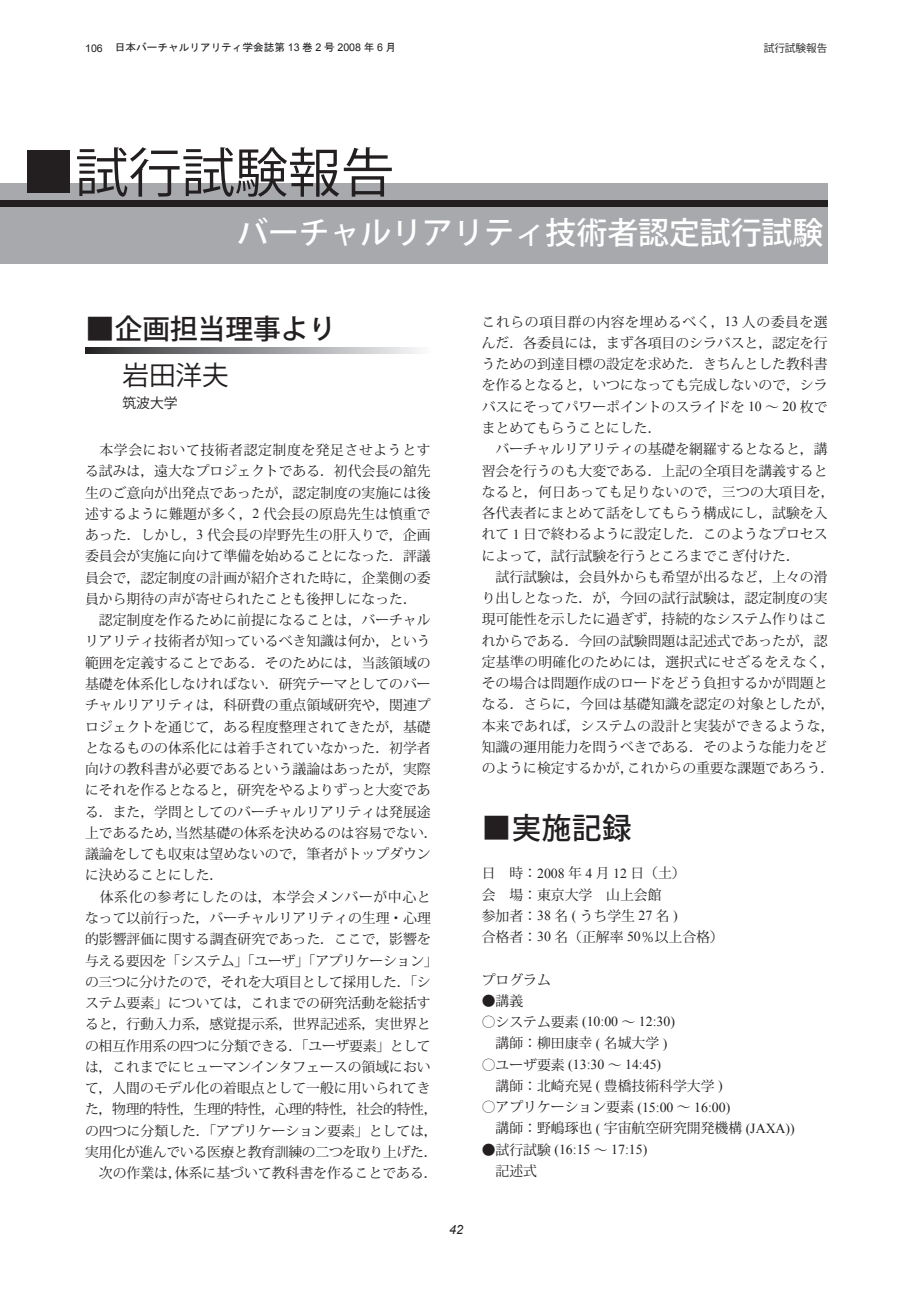
<style>
.page{position:relative;width:919px;height:1289px;background:#fff}
.page>*{position:absolute;margin:0;border:0;box-sizing:border-box;transform-origin:0 0}
.t1{font:53.1px "Koz Go Pro";color:#231f20}
.t2{font:500 30.9px "Koz Go Pro";color:#fff}
.t3{font:500 29.7px "Koz Go Pro";color:#231f20}
.t4{font:500 27.6px "Koz Go Pro";color:#231f20}
.t5{font:26.55px "Koz Go Pro";color:#231f20}
.t6{font:13.8px/21.3px "Koz Min Std";color:#231f20}
.t7{font:13.8px "Times New Roman";color:#231f20}
.t8{font:13.8px "Koz Go Pro";color:#231f20}
.t9{font:italic 12.75px "Arial";color:#231f20}
.t10{font:10.65px "MS Gothic";color:#231f20}
.t11{font:10.65px "Koz Go Pro";color:#231f20}
.t12{font:10.65px "Arial";color:#231f20}
.s1{font-family:"Arial"}
.s2{font-weight:700;font-size:29.7px}
.s3{font-family:"Times New Roman"}
.s4{font-family:"Koz Min Std"}
</style>
<div class="page">
<div style="left:0;top:183px;width:827px;height:81px;background:#a8a9ad"></div>
<div style="left:0;top:200px;width:827px;height:7px;background:#231f20"></div>
<svg style="left:85px;top:347px;width:334px;height:6px;background:#8e8f91"></svg>
<p class="t12" style="left:85px;top:41px;width:13px">42</p>
<p class="t10" style="left:115px;top:42px;width:283px">日本バーチャルリアリティ学会誌第 <span class="s1">13</span> 巻 <span class="s1">2</span> 号 <span class="s1">2008</span> 年 <span class="s1">6</span> 月</p>
<p class="t11" style="left:763px;top:41px;width:65px">試行試験報告</p>
<p class="t12" style="left:85px;top:41px;width:19px">106</p>
<p class="t1" style="left:22px;top:138px;width:374px">■試行試験報告</p>
<p class="t2" style="left:237px;top:213px;width:587px">バーチャルリアリティ技術者認定試行試験</p>
<p class="t4" style="left:85px;top:311px;width:252px"><span class="s2">■</span>企画担当理事より</p>
<p class="t5" style="left:122px;top:358px;width:108px">岩田洋夫</p>
<p class="t8" style="left:122px;top:394px;width:57px">筑波大学</p>
<p class="t6" style="left:85px;top:439px;width:347px;text-align:justify">　本学会において技術者認定制度を発足させようとする試みは，遠大なプロジェクトである．初代会長の舘先生のご意向が出発点であったが，認定制度の実施には後述するように難題が多く，<span class="s3">2</span> 代会長の原島先生は慎重であった．しかし，<span class="s3">3</span> 代会長の岸野先生の肝入りで，企画委員会が実施に向けて準備を始めることになった．評議員会で，認定制度の計画が紹介された時に，企業側の委員から期待の声が寄せられたことも後押しになった．</p>
<p class="t6" style="left:85px;top:609px;width:354px">　認定制度を作るために前提になることは，バーチャルリアリティ技術者が知っているべき知識は何か，という範囲を定義することである．そのためには，当該領域の基礎を体系化しなければない．研究テーマとしてのバーチャルリアリティは，科研費の重点領域研究や，関連プロジェクトを通じて，ある程度整理されてきたが，基礎となるものの体系化には着手されていなかった．初学者向けの教科書が必要であるという議論はあったが，実際にそれを作るとなると，研究をやるよりずっと大変である．また，学問としてのバーチャルリアリティは発展途上であるため，当然基礎の体系を決めるのは容易でない．議論をしても収束は望めないので，筆者がトップダウンに決めることにした．</p>
<p class="t6" style="left:85px;top:886px;width:354px">　体系化の参考にしたのは，本学会メンバーが中心となって以前行った，バーチャルリアリティの生理・心理的影響評価に関する調査研究であった．ここで，影響を与える要因を「システム」「ユーザ」「アプリケーション」の三つに分けたので，それを大項目として採用した．「システム要素」については，これまでの研究活動を総括すると，行動入力系，感覚提示系，世界記述系，実世界との相互作用系の四つに分類できる．「ユーザ要素」としては，これまでにヒューマンインタフェースの領域において，人間のモデル化の着眼点として一般に用いられてきた，物理的特性，生理的特性，心理的特性，社会的特性，の四つに分類した．「アプリケーション要素」としては，実用化が進んでいる医療と教育訓練の二つを取り上げた．</p>
<p class="t6" style="left:85px;top:1162px;width:354px">　次の作業は，体系に基づいて教科書を作ることである．</p>
<p class="t6" style="left:482px;top:311px;width:347px;text-align:justify">これらの項目群の内容を埋めるべく，<span class="s3">13</span> 人の委員を選んだ．各委員には，まず各項目のシラバスと，認定を行うための到達目標の設定を求めた．きちんとした教科書を作るとなると，いつになっても完成しないので，シラバスにそってパワーポイントのスライドを <span class="s3">10</span> ～ <span class="s3">20</span> 枚でまとめてもらうことにした．</p>
<p class="t6" style="left:482px;top:438px;width:354px">　バーチャルリアリティの基礎を網羅するとなると，講習会を行うのも大変である．上記の全項目を講義するとなると，何日あっても足りないので，三つの大項目を，各代表者にまとめて話をしてもらう構成にし，試験を入れて <span class="s3">1</span> 日で終わるように設定した．このようなプロセスによって，試行試験を行うところまでこぎ付けた．</p>
<p class="t6" style="left:482px;top:566px;width:354px">　試行試験は，会員外からも希望が出るなど，上々の滑り出しとなった．が，今回の試行試験は，認定制度の実現可能性を示したに過ぎず，持続的なシステム作りはこれからである．今回の試験問題は記述式であったが，認定基準の明確化のためには，選択式にせざるをえなく，その場合は問題作成のロードをどう負担するかが問題となる．さらに，今回は基礎知識を認定の対象としたが，本来であれば，システムの設計と実装ができるような，知識の運用能力を問うべきである．そのような能力をどのように検定するかが，これからの重要な課題であろう．</p>
<p class="t3" style="left:482px;top:808px;width:151px">■実施記録</p>
<p class="t6" style="left:482px;top:862px;width:205px">日　時：<span class="s3">2008</span> 年 <span class="s3">4</span> 月 <span class="s3">12</span> 日（土）</p>
<p class="t6" style="left:482px;top:883px;width:181px">会　場：東京大学　山上会館</p>
<p class="t6" style="left:482px;top:905px;width:197px">参加者：<span class="s3">38</span> 名 <span class="s3">(</span> うち学生 <span class="s3">27</span> 名 <span class="s3">)</span></p>
<p class="t6" style="left:482px;top:926px;width:243px">合格者：<span class="s3">30</span> 名（正解率 <span class="s3">50</span>％以上合格）</p>
<p class="t6" style="left:482px;top:969px;width:71px">プログラム</p>
<p class="t6" style="left:482px;top:990px;width:43px">●講義</p>
<p class="t7" style="left:482px;top:1012px;width:195px"><span class="s4">○システム要素</span> (10:00 <span class="s4">～</span> 12:30)</p>
<p class="t6" style="left:482px;top:1032px;width:187px">　講師：柳田康幸 <span class="s3">(</span> 名城大学 <span class="s3">)</span></p>
<p class="t7" style="left:482px;top:1055px;width:181px"><span class="s4">○ユーザ要素</span> (13:30 <span class="s4">～</span> 14:45)</p>
<p class="t6" style="left:482px;top:1075px;width:242px">　講師：北崎充晃 <span class="s3">(</span> 豊橋技術科学大学 <span class="s3">)</span></p>
<p class="t6" style="left:482px;top:1096px;width:250px">○アプリケーション要素 <span class="s3">(15:00</span> ～ <span class="s3">16:00)</span></p>
<p class="t6" style="left:482px;top:1117px;width:314px">　講師：野嶋琢也 <span class="s3">(</span> 宇宙航空研究開発機構 <span class="s3">(JAXA))</span></p>
<p class="t7" style="left:482px;top:1140px;width:167px"><span class="s4">●試行試験</span> (16:15 <span class="s4">～</span> 17:15)</p>
<p class="t6" style="left:482px;top:1160px;width:57px">　記述式</p>
<p class="t9" style="left:449px;top:1221px;width:16px">42</p>
</div>
